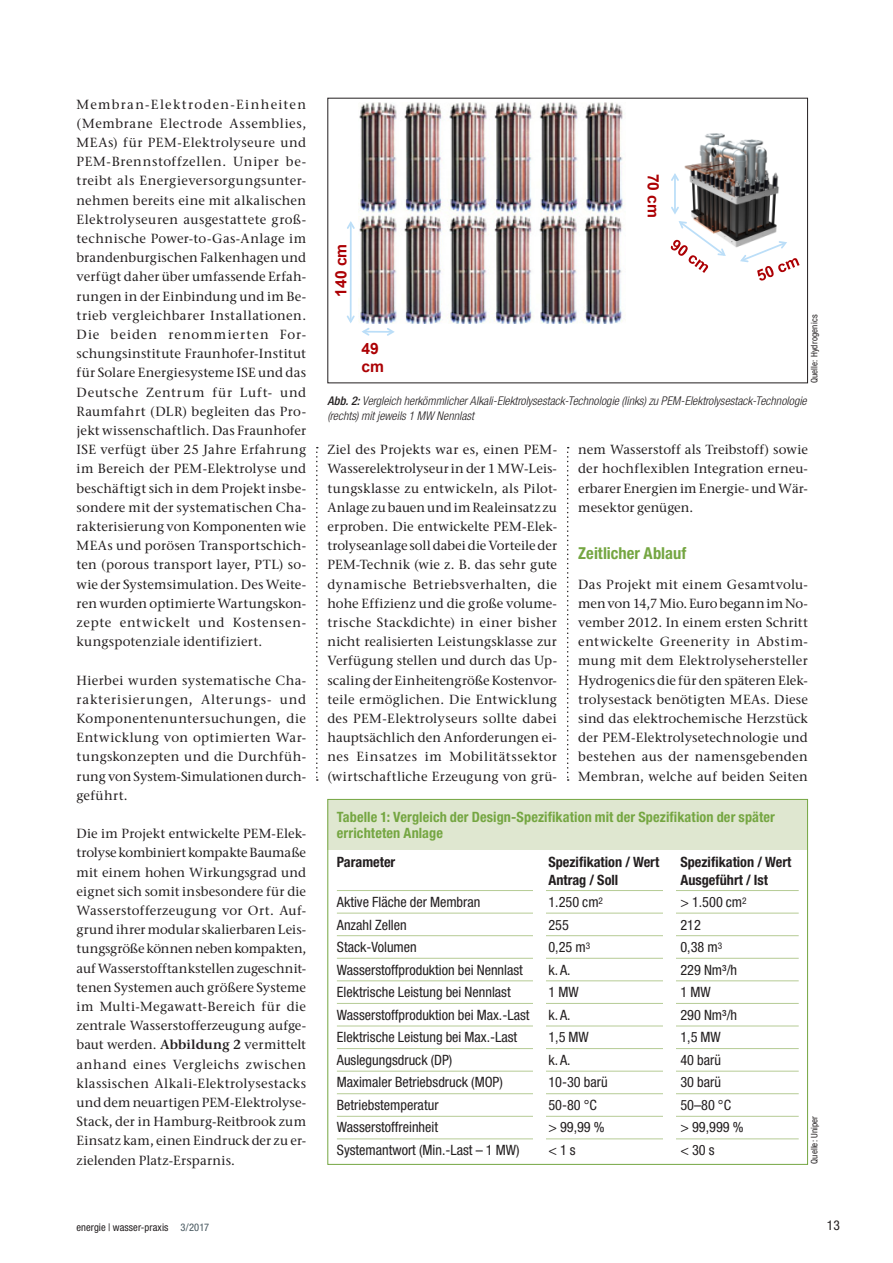
<style>
.page{position:relative;width:893px;height:1263px;background:#fff}
.page>*{position:absolute;margin:0;border:0;box-sizing:border-box;transform-origin:0 0}
.t1{font:700 condensed 16.5px "Helvetica Neue LT Std";color:#75a642}
.t2{font:700 15.6px/18.3px "Arial";color:#ac0004}
.t3{font:condensed 14.25px "Helvetica Neue LT Std";color:#231f20}
.t4{font:700 condensed 14.25px/16.5px "Helvetica Neue LT Std";letter-spacing:.01em;color:#75a642}
.t5{font:700 condensed 14.25px "Helvetica Neue LT Std";color:#231f20}
.t6{font:condensed 13.5px "Helvetica Neue LT Std";color:#231f20}
.t7{font:500 13.2px/19.2px "Stone Serif ITC Pro";letter-spacing:.015em;color:#231f20;text-align:justify}
.t8{font:italic 300 condensed 12px/15px "Helvetica Neue LT Std";letter-spacing:.005em;color:#231f20}
.t9{font:condensed 10.5px "Helvetica Neue LT Std";letter-spacing:.005em;color:#231f20}
.t10{font:condensed 9px "Helvetica Neue LT Std";letter-spacing:.015em;color:#231f20}
.s1{font-weight:600}
.s2{font-weight:500}
.s3{color:#45555d}
</style>
<div class="page">
<svg style="left:567px;top:447px;width:2px;height:334px"></svg>
<svg style="left:316px;top:447px;width:2px;height:334px"></svg>
<hr style="left:350px;top:223px;width:2px;height:99px;background:#bbdef8">
<svg style="left:347px;top:221px;width:8px;height:8px"></svg>
<svg style="left:347px;top:315px;width:8px;height:8px"></svg>
<hr style="left:363px;top:331px;width:30px;height:2px;background:#bbdef8">
<svg style="left:362px;top:328px;width:7px;height:8px"></svg>
<svg style="left:387px;top:328px;width:8px;height:8px"></svg>
<img style="left:359px;top:102px;width:264px;height:221px">
<img style="left:684px;top:133px;width:95px;height:115px">
<svg style="left:739px;top:241px;width:61px;height:40px"></svg>
<hr style="left:674px;top:175px;width:2px;height:38px;background:#bbdef8">
<svg style="left:671px;top:173px;width:8px;height:8px"></svg>
<svg style="left:671px;top:207px;width:56px;height:66px"></svg>
<div style="left:327px;top:799px;width:481px;height:51px;background:#dfe7d0"></div>
<hr style="left:337px;top:958px;width:462px;height:1px;background:#b6cb95">
<hr style="left:337px;top:890px;width:462px;height:1px;background:#b6cb95">
<hr style="left:337px;top:980px;width:462px;height:1px;background:#b6cb95">
<hr style="left:337px;top:913px;width:462px;height:1px;background:#b6cb95">
<hr style="left:337px;top:1003px;width:462px;height:1px;background:#b6cb95">
<hr style="left:337px;top:1048px;width:462px;height:1px;background:#b6cb95">
<hr style="left:337px;top:1071px;width:462px;height:1px;background:#b6cb95">
<hr style="left:337px;top:1093px;width:462px;height:1px;background:#b6cb95">
<hr style="left:337px;top:1116px;width:462px;height:1px;background:#b6cb95">
<hr style="left:337px;top:1138px;width:462px;height:1px;background:#b6cb95">
<hr style="left:337px;top:935px;width:462px;height:1px;background:#b6cb95">
<hr style="left:337px;top:1025px;width:462px;height:1px;background:#b6cb95">
<div style="left:663px;top:857px;width:13px;height:294px;background:#fff"></div>
<div style="left:533px;top:857px;width:13px;height:294px;background:#fff"></div>
<p class="t7" style="left:77px;top:94px;width:231px">Membran-Elektroden-Einheiten (Membrane Electrode Assemblies, MEAs) für PEM-Elektrolyseure und PEM-Brennstoffzellen. Uniper be&shy;treibt als Energieversorgungsunter&shy;nehmen bereits eine mit alkalischen Elektrolyseuren ausgestattete groß&shy;technische Power-to-Gas-Anlage im brandenburgischen Falkenhagen und verfügt daher über umfassende Erfah&shy;rungen in der Einbindung und im Be&shy;trieb vergleichbarer Installationen.<br>Die beiden renommierten For&shy;schungsinstitute Fraunhofer-Institut für Solare Energiesysteme ISE und das Deutsche Zentrum für Luft- und Raumfahrt (DLR) begleiten das Pro&shy;jekt wissenschaftlich. Das Fraunhofer ISE verfügt über 25 Jahre Erfahrung im Bereich der PEM-Elektrolyse und beschäftigt sich in dem Projekt insbe&shy;sondere mit der systematischen Cha&shy;rakterisierung von Komponenten wie MEAs und porösen Transportschich&shy;ten (porous transport layer, PTL) so&shy;wie der Systemsimulation. Des Weite&shy;ren wurden optimierte Wartungskon&shy;zepte entwickelt und Kostensen&shy;kungspotenziale identifiziert.</p>
<p class="t7" style="left:77px;top:670px;width:231px">Hierbei wurden systematische Cha&shy;rakterisierungen, Alterungs- und Komponentenuntersuchungen, die Entwicklung von optimierten War&shy;tungskonzepten und die Durchfüh&shy;rung von System-Simulationen durch&shy;geführt.</p>
<p class="t7" style="left:77px;top:824px;width:231px">Die im Projekt entwickelte PEM-Elek&shy;trolyse kombiniert kompakte Baumaße mit einem hohen Wirkungsgrad und eignet sich somit insbesondere für die Wasserstofferzeugung vor Ort. Auf&shy;grund ihrer modular skalierbaren Leis&shy;tungsgröße können neben kompakten, auf Wasserstofftankstellen zugeschnit&shy;tenen Systemen auch größere Systeme im Multi-Megawatt-Bereich für die zentrale Wasserstofferzeugung aufge&shy;baut werden. <span class="s1">Abbildung 2</span> vermittelt anhand eines Vergleichs zwischen klassischen Alkali-Elektrolysestacks und dem neuartigen PEM-Elektrolyse-Stack, der in Hamburg-Reitbrook zum Einsatz kam, einen Eindruck der zu er&shy;zielenden Platz-Ersparnis.</p>
<p class="t2" style="left:332px;top:297px;width:55px;rotate:-90deg">140 cm</p>
<p class="t2" style="left:361px;top:339px;width:24px">49 cm</p>
<p class="t2" style="left:662px;top:174px;width:46px;rotate:90deg">70 cm</p>
<p class="t10" style="left:809px;top:383px;width:70px;rotate:-90deg">Quelle: Hydrogenics</p>
<p class="t8" style="left:327px;top:393px;width:481px"><span class="s2">Abb. 2:</span> Vergleich herkömmlicher Alkali-Elektrolysestack-Technologie (links) zu PEM-Elektrolysestack-Technologie (rechts) mit jeweils 1 MW Nennlast</p>
<p class="t7" style="left:327px;top:440px;width:231px">Ziel des Projekts war es, einen PEM-Wasserelektrolyseur in der 1 MW-Leis&shy;tungsklasse zu entwickeln, als Pilot-Anlage zu bauen und im Realeinsatz zu erproben. Die entwickelte PEM-Elek&shy;trolyseanlage soll dabei die Vorteile der PEM-Technik (wie z. B. das sehr gute dynamische Betriebsverhalten, die hohe Effizienz und die große volume&shy;trische Stackdichte) in einer bisher nicht realisierten Leistungsklasse zur Verfügung stellen und durch das Up&shy;scaling der Einheitengröße Kostenvor&shy;teile ermöglichen. Die Entwicklung des PEM-Elektrolyseurs sollte dabei hauptsächlich den Anforderungen ei&shy;nes Einsatzes im Mobilitätssektor (wirtschaftliche Erzeugung von grü-</p>
<p class="t7" style="left:578px;top:440px;width:231px">nem Wasserstoff als Treibstoff) sowie der hochflexiblen Integration erneu&shy;erbarer Energien im Energie- und Wär&shy;mesektor genügen.</p>
<p class="t1" style="left:578px;top:544px;width:109px">Zeitlicher Ablauf</p>
<p class="t7" style="left:578px;top:574px;width:231px">Das Projekt mit einem Gesamtvolu&shy;men von 14,7 Mio. Euro begann im No&shy;vember 2012. In einem ersten Schritt entwickelte Greenerity in Abstim&shy;mung mit dem Elektrolysehersteller Hydrogenics die für den späteren Elek&shy;trolysestack benötigten MEAs. Diese sind das elektrochemische Herzstück der PEM-Elektrolysetechnologie und bestehen aus der namensgebenden Membran, welche auf beiden Seiten</p>
<p class="t4" style="left:337px;top:808px;width:440px">Tabelle 1: Vergleich der Design-Spezifikation mit der Spezifikation der später errichteten Anlage</p>
<p class="t5" style="left:337px;top:853px;width:60px">Parameter</p>
<p class="t5" style="left:548px;top:853px;width:112px">Spezifikation / Wert</p>
<p class="t5" style="left:680px;top:853px;width:112px">Spezifikation / Wert</p>
<p class="t5" style="left:548px;top:871px;width:71px">Antrag / Soll</p>
<p class="t5" style="left:680px;top:871px;width:89px">Ausgeführt / Ist</p>
<p class="t3" style="left:337px;top:894px;width:145px">Aktive Fläche der Membran</p>
<p class="t3" style="left:548px;top:894px;width:56px">1.250 cm<sup>2</sup></p>
<p class="t3" style="left:680px;top:894px;width:68px">&gt; 1.500 cm<sup>2</sup></p>
<p class="t3" style="left:337px;top:916px;width:71px">Anzahl Zellen</p>
<p class="t3" style="left:548px;top:916px;width:22px">255</p>
<p class="t3" style="left:680px;top:916px;width:22px">212</p>
<p class="t3" style="left:337px;top:939px;width:81px">Stack-Volumen</p>
<p class="t3" style="left:548px;top:939px;width:43px">0,25 m<sup>3</sup></p>
<p class="t3" style="left:680px;top:939px;width:43px">0,38 m<sup>3</sup></p>
<p class="t3" style="left:337px;top:961px;width:188px">Wasserstoffproduktion bei Nennlast</p>
<p class="t3" style="left:548px;top:961px;width:24px">k. A.</p>
<p class="t3" style="left:680px;top:961px;width:58px">229 Nm³/h</p>
<p class="t3" style="left:337px;top:984px;width:175px">Elektrische Leistung bei Nennlast</p>
<p class="t3" style="left:548px;top:984px;width:32px">1 MW</p>
<p class="t3" style="left:680px;top:984px;width:32px">1 MW</p>
<p class="t3" style="left:337px;top:1006px;width:194px">Wasserstoffproduktion bei Max.-Last</p>
<p class="t3" style="left:548px;top:1006px;width:24px">k. A.</p>
<p class="t3" style="left:680px;top:1006px;width:58px">290 Nm³/h</p>
<p class="t3" style="left:337px;top:1029px;width:182px">Elektrische Leistung bei Max.-Last</p>
<p class="t3" style="left:548px;top:1029px;width:42px">1,5 MW</p>
<p class="t3" style="left:680px;top:1029px;width:42px">1,5 MW</p>
<p class="t3" style="left:337px;top:1051px;width:117px">Auslegungsdruck (DP)</p>
<p class="t3" style="left:548px;top:1051px;width:24px">k. A.</p>
<p class="t3" style="left:680px;top:1051px;width:42px">40 barü</p>
<p class="t3" style="left:337px;top:1074px;width:168px">Maximaler Betriebsdruck (MOP)</p>
<p class="t3" style="left:548px;top:1074px;width:61px">10-30 barü</p>
<p class="t3" style="left:680px;top:1074px;width:42px">30 barü</p>
<p class="t3" style="left:337px;top:1096px;width:103px">Betriebstemperatur</p>
<p class="t3" style="left:548px;top:1096px;width:50px">50-80 °C</p>
<p class="t3" style="left:680px;top:1096px;width:52px">50–80 °C</p>
<p class="t3" style="left:337px;top:1119px;width:103px">Wasserstoffreinheit</p>
<p class="t3" style="left:548px;top:1119px;width:58px">&gt; 99,99 %</p>
<p class="t3" style="left:680px;top:1119px;width:65px">&gt; 99,999 %</p>
<p class="t3" style="left:337px;top:1141px;width:184px">Systemantwort (Min.-Last – 1 MW)</p>
<p class="t3" style="left:548px;top:1141px;width:29px">&lt; 1 s</p>
<p class="t3" style="left:680px;top:1141px;width:36px">&lt; 30 s</p>
<p class="t10" style="left:809px;top:1164px;width:50px;rotate:-90deg">Quelle: Uniper</p>
<p class="t9" style="left:77px;top:1221px;width:134px">energie | wasser-praxis <span class="s3">3/2017</span></p>
<p class="t6" style="left:827px;top:1218px;width:14px">13</p>
</div>
